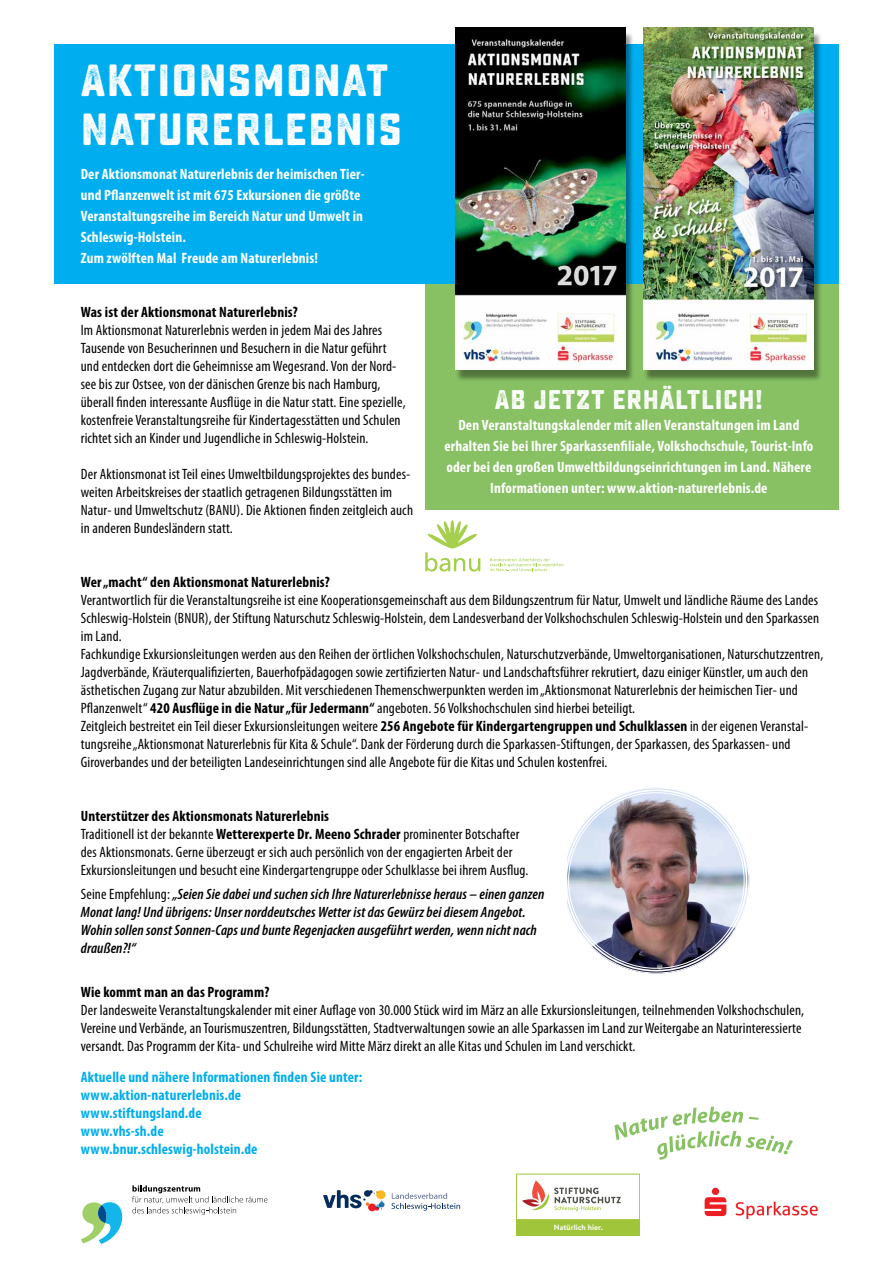
<style>
.page{position:relative;width:893px;height:1263px;background:#fff}
.page>*{position:absolute;margin:0;border:0;box-sizing:border-box;transform-origin:0 0}
.t1{font:45px/49.5px "Sucrose Bold Two";letter-spacing:.025em;color:#fff}
.t2{font:27px "Sucrose Bold Two";letter-spacing:.025em;color:#fff}
.t3{font:condensed 15px/18px "Myriad Pro";letter-spacing:.01em;color:#000}
.t4{font:700 condensed 15px/21px "Myriad Pro";letter-spacing:.01em;color:#fff}
.t5{font:italic 600 condensed 15px/18px "Myriad Pro";letter-spacing:.01em;color:#000}
.t6{font:700 condensed 15px/18px "Myriad Pro";letter-spacing:.01em;color:#00aeef}
.t7{font:700 condensed 15px "Myriad Pro";letter-spacing:.01em;color:#000}
.t8{font:700 7.8px "Brandon Text";color:#fff}
.s1{font-weight:700}
.s2{font-weight:400;font-style:normal}
</style>
<div class="page">
<div style="left:54px;top:45px;width:785px;height:239px;background:#00aeef"></div>
<div style="left:425px;top:284px;width:414px;height:225px;background:#87c163"></div>
<svg style="left:323px;top:1190px;width:137px;height:21px"></svg>
<svg style="left:132px;top:1185px;width:135px;height:30px"></svg>
<svg style="left:81px;top:1202px;width:41px;height:42px"></svg>
<svg style="left:705px;top:1188px;width:21px;height:28px"></svg>
<svg style="left:735px;top:1201px;width:83px;height:18px"></svg>
<div style="left:516px;top:1219px;width:124px;height:16px;background:#a0c53b"></div>
<div style="left:516px;top:1174px;width:124px;height:46px;border:1px solid #a0c53b"></div>
<svg style="left:522px;top:1180px;width:99px;height:31px"></svg>
<svg style="left:490px;top:558px;width:73px;height:13px"></svg>
<svg style="left:425px;top:520px;width:55px;height:51px"></svg>
<img style="left:567px;top:789px;width:180px;height:184px">
<div style="left:455px;top:31px;width:179px;height:351px;background:#000;opacity:.4"></div>
<img style="left:456px;top:28px;width:169px;height:341px">
<div style="left:643px;top:31px;width:179px;height:351px;background:#000;opacity:.4"></div>
<img style="left:644px;top:28px;width:169px;height:341px">
<svg style="left:614px;top:1107px;width:179px;height:53px"></svg>
<h1 class="t1" style="left:81px;top:56px;width:323px">AKTIONSMONAT<br>NATURERLEBNIS</h1>
<p class="t4" style="left:81px;top:164px;width:285px">Der Aktionsmonat Naturerlebnis der heimischen Tier&shy;und Pflanzenwelt ist mit 675 Exkursionen die größte Veranstaltungsreihe im Bereich Natur und Umwelt in Schleswig-Holstein.<br>Zum zwölften Mal Freude am Naturerlebnis!</p>
<p class="t7" style="left:81px;top:303px;width:219px">Was ist der Aktionsmonat Naturerlebnis?</p>
<p class="t3" style="left:81px;top:321px;width:326px">Im Aktionsmonat Naturerlebnis werden in jedem Mai des Jahres Tausende von Besucherinnen und Besuchern in die Natur geführt und entdecken dort die Geheimnisse am Wegesrand. Von der Nord&shy;see bis zur Ostsee, von der dänischen Grenze bis nach Hamburg, überall finden interessante Ausflüge in die Natur statt. Eine spezielle, kostenfreie Veranstaltungsreihe für Kindertagesstätten und Schulen richtet sich an Kinder und Jugendliche in Schleswig-Holstein.</p>
<p class="t3" style="left:81px;top:465px;width:334px">Der Aktionsmonat ist Teil eines Umweltbildungsprojektes des bundes&shy;weiten Arbeitskreises der staatlich getragenen Bildungsstätten im Natur- und Umweltschutz (BANU). Die Aktionen finden zeitgleich auch in anderen Bundesländern statt.</p>
<h2 class="t2" style="left:495px;top:384px;width:270px">AB JETZT ERHÄLTLICH!</h2>
<p class="t4" style="left:444px;top:414px;width:371px;text-align:center">Den Veranstaltungskalender mit allen Veranstaltungen im Land erhalten Sie bei Ihrer Sparkassenfiliale, Volkshochschule, Tourist-Info oder bei den großen Umweltbildungseinrichtungen im Land. Nähere Informationen unter: www.aktion-naturerlebnis.de</p>
<p class="t7" style="left:81px;top:573px;width:251px">Wer „macht“ den Aktionsmonat Naturerlebnis?</p>
<p class="t3" style="left:81px;top:591px;width:744px">Verantwortlich für die Veranstaltungsreihe ist eine Kooperationsgemeinschaft aus dem Bildungszentrum für Natur, Umwelt und ländliche Räume des Landes Schleswig-Holstein (BNUR), der Stiftung Naturschutz Schleswig-Holstein, dem Landesverband der Volkshochschulen Schleswig-Holstein und den Sparkassen im Land.<br>Fachkundige Exkursionsleitungen werden aus den Reihen der örtlichen Volkshochschulen, Naturschutzverbände, Umweltorganisationen, Naturschutzzentren, Jagdverbände, Kräuterqualifizierten, Bauerhofpädagogen sowie zertifizierten Natur- und Landschaftsführer rekrutiert, dazu einiger Künstler, um auch den ästhetischen Zugang zur Natur abzubilden. Mit verschiedenen Themenschwerpunkten werden im „Aktionsmonat Naturerlebnis der heimischen Tier- und Pflanzenwelt“ <span class="s1">420 Ausflüge in die Natur „für Jedermann“</span> angeboten. 56 Volkshochschulen sind hierbei beteiligt.<br>Zeitgleich bestreitet ein Teil dieser Exkursionsleitungen weitere <span class="s1">256 Angebote für Kindergartengruppen und Schulklassen</span> in der eigenen Veranstal&shy;tungsreihe „Aktionsmonat Naturerlebnis für Kita &amp; Schule“. Dank der Förderung durch die Sparkassen-Stiftungen, der Sparkassen, des Sparkassen- und Giroverbandes und der beteiligten Landeseinrichtungen sind alle Angebote für die Kitas und Schulen kostenfrei.</p>
<p class="t3" style="left:81px;top:807px;width:449px"><span class="s1">Unterstützer des Aktionsmonats Naturerlebnis<br></span>Traditionell ist der bekannte <span class="s1">Wetterexperte Dr. Meeno Schrader</span> prominenter Botschafter des Aktionsmonats. Gerne überzeugt er sich auch persönlich von der engagierten Arbeit der Exkursionsleitungen und besucht eine Kindergartengruppe oder Schulklasse bei ihrem Ausflug.</p>
<p class="t5" style="left:81px;top:885px;width:465px"><span class="s2">Seine Empfehlung:</span> „Seien Sie dabei und suchen sich Ihre Naturerlebnisse heraus – einen ganzen Monat lang! Und übrigens: Unser norddeutsches Wetter ist das Gewürz bei diesem Angebot.<br>Wohin sollen sonst Sonnen-Caps und bunte Regenjacken ausgeführt werden, wenn nicht nach draußen?!“</p>
<p class="t7" style="left:81px;top:982px;width:190px">Wie kommt man an das Programm?</p>
<p class="t3" style="left:81px;top:1000px;width:725px">Der landesweite Veranstaltungskalender mit einer Auflage von 30.000 Stück wird im März an alle Exkursionsleitungen, teilnehmenden Volkshochschulen,<br>Vereine und Verbände, an Tourismuszentren, Bildungsstätten, Stadtverwaltungen sowie an alle Sparkassen im Land zur Weitergabe an Naturinteressierte versandt. Das Programm der Kita- und Schulreihe wird Mitte März direkt an alle Kitas und Schulen im Land verschickt.</p>
<p class="t6" style="left:81px;top:1068px;width:283px">Aktuelle und nähere Informationen finden Sie unter: www.aktion-naturerlebnis.de www.stiftungsland.de<br>www.vhs-sh.de<br>www.bnur.schleswig-holstein.de</p>
<p class="t8" style="left:554px;top:1222px;width:50px">Natürlich hier.</p>
</div>
